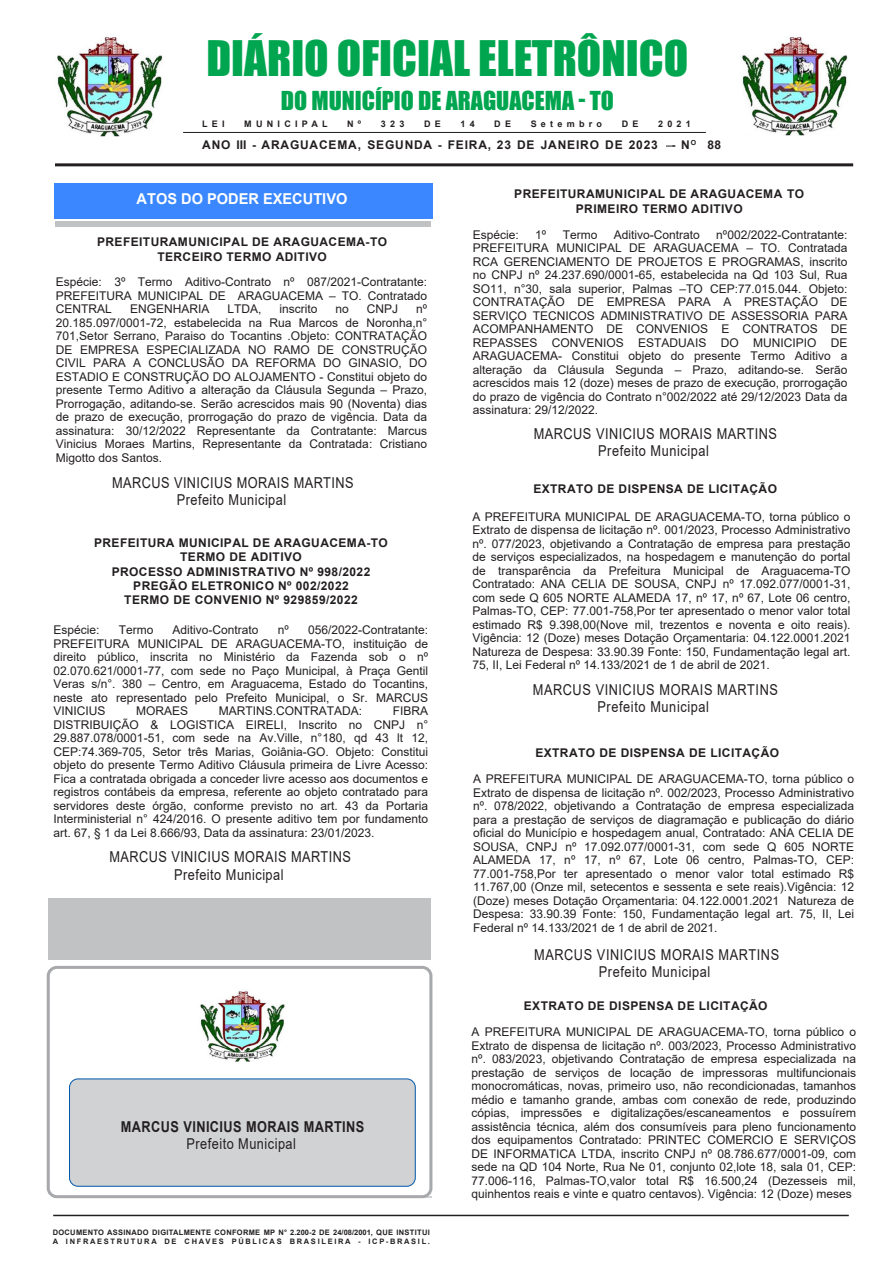
<style>
.page{position:relative;width:893px;height:1263px;background:#fff}
.page>*{position:absolute;margin:0;border:0;box-sizing:border-box;transform-origin:0 0}
.t1{font:45px "Impact";color:#00a54f}
.t2{font:24px "Impact";color:#00a54f}
.t3{font:15px "Arial";letter-spacing:.04em;color:#231f20;scale:.85 1}
.t4{font:15px "Arial";letter-spacing:.04em;color:#231f20;scale:.85 1}
.t5{font:700 15px "Arial";letter-spacing:.035em;color:#231f20;scale:.85 1}
.t6{font:700 15px "Arial";color:#fff}
.CORPO_DE_TEXTO{font:12px/13.5px "Arial";color:#231f20;text-align:justify}
.t7{font:700 12px/14.4px "Arial";letter-spacing:.035em;color:#231f20;text-align:center}
.t8{font:700 12px "Arial";letter-spacing:.07em;color:#231f20}
.NOME{font:700 9px "Arial";letter-spacing:.475em;color:#231f20}
.t9{font:700 7.5px "Arial";letter-spacing:.04em;color:#231f20}
.t10{font:700 7.5px "Arial";letter-spacing:.225em;color:#231f20}
.s1{font-style:inherit}
</style>
<div class="page">
<hr style="left:53px;top:1215px;width:796px;height:1px;background:#231f20">
<hr style="left:55px;top:163px;width:798px;height:3px;background:#231f20">
<hr style="left:183px;top:132px;width:523px;height:1px;background:#231f20">
<div style="left:55px;top:221px;width:376px;height:5px;background:#c1c2c4"></div>
<div style="left:54px;top:184px;width:379px;height:35px;background:#3a87ff"></div>
<hr style="left:53px;top:1197px;width:379px;height:1px;background:#d1d2d4">
<div style="left:47px;top:966px;width:385px;height:232px;border:3px solid #a8a9ad;border-radius:9px"></div>
<div style="left:70px;top:1079px;width:345px;height:107px;background:#d1d2d4;border-radius:9px"></div>
<div style="left:69px;top:1079px;width:346px;height:107px;border:1px solid #0057a8;border-radius:9px"></div>
<img style="left:200px;top:991px;width:85px;height:70px">
<img style="left:742px;top:37px;width:106px;height:99px">
<img style="left:57px;top:37px;width:106px;height:100px">
<div style="left:48px;top:898px;width:383px;height:62px;background:#c1c2c4"></div>
<p class="t1" style="left:206px;top:23px;width:483px">DIÁRIO OFICIAL ELETRÔNICO</p>
<p class="t2" style="left:281px;top:82px;width:335px">DO MUNICÍPIO DE ARAGUACEMA - TO</p>
<p class="NOME" style="left:202px;top:117px;width:24px">LEI</p>
<p class="NOME" style="left:244px;top:117px;width:85px">MUNICIPAL</p>
<p class="NOME" style="left:347px;top:117px;width:16px">N º</p>
<p class="NOME" style="left:381px;top:117px;width:25px">323</p>
<p class="NOME" style="left:424px;top:117px;width:18px">D E</p>
<p class="NOME" style="left:460px;top:117px;width:16px">1 4</p>
<p class="NOME" style="left:494px;top:117px;width:18px">D E</p>
<p class="NOME" style="left:531px;top:117px;width:73px">Setembro</p>
<p class="NOME" style="left:622px;top:117px;width:18px">D E</p>
<p class="NOME" style="left:658px;top:117px;width:34px">2021</p>
<p class="t8" style="left:202px;top:136px;width:520px">ANO II<span class="s1">I</span> - ARAGUACEMA, <span class="s1">SEGUNDA</span> - FEIRA, <span class="s1">23</span> DE <span class="s1">JANEIRO</span> DE 202<span class="s1">3</span> - N<sup>O</sup> <span class="s1">88</span></p>
<p class="t6" style="left:137px;top:189px;width:212px"><span class="s1">ATOS</span> DO PODER EXECUTIVO</p>
<p class="t7" style="left:97px;top:235px;width:292px">PREFEITURAMUNICIPAL DE ARAGUACEMA-TO<br>TERCEIRO TERMO ADITIVO</p>
<p class="CORPO_DE_TEXTO" style="left:56px;top:275px;width:373px">Espécie: 3º Termo Aditivo-Contrato nº 087/2021-Contratante:<br>PREFEITURA MUNICIPAL DE ARAGUACEMA – TO. Contratado CENTRAL</p>
<p class="CORPO_DE_TEXTO" style="left:56px;top:302px;width:373px;text-indent:360px">nº 20.185.097/0001-72, estabelecida na Rua Marcos de Noronha,n° 701,Setor Serrano, Paraiso do Tocantins .Objeto: CONTRATAÇÃO DE EMPRESA ESPECIALIZADA NO RAMO DE CONSTRUÇÃO CIVIL PARA A CONCLUSÃO DA REFORMA DO GINASIO, DO ESTADIO E CONSTRUÇÃO DO ALOJAMENTO - Constitui objeto do presente Termo Aditivo a alteração da Cláusula Segunda – Prazo, Prorrogação, aditando-se. Serão acrescidos mais 90 (Noventa) dias de prazo de execução, prorrogação do prazo de vigência. Data da assinatura: 30/12/2022 Representante da Contratante: Marcus Vinicius Moraes Martins, Representante da Contratada: Cristiano Migotto dos Santos.</p>
<p class="CORPO_DE_TEXTO" style="left:130px;top:302px;width:81px">ENGENHARIA</p>
<p class="CORPO_DE_TEXTO" style="left:227px;top:302px;width:36px">LTDA,</p>
<p class="CORPO_DE_TEXTO" style="left:279px;top:302px;width:40px">inscrito</p>
<p class="CORPO_DE_TEXTO" style="left:335px;top:302px;width:15px">no</p>
<p class="CORPO_DE_TEXTO" style="left:367px;top:302px;width:33px">CNPJ</p>
<p class="t3" style="left:112px;top:472px;width:285px">MARCUS VINICIUS MORAIS MARTINS</p>
<p class="t4" style="left:177px;top:489px;width:130px">Prefeito Municipal</p>
<p class="t7" style="left:94px;top:536px;width:295px">PREFEITURA MUNICIPAL DE ARAGUACEMA-TO<br>TERMO DE ADITIVO<br>PROCESSO ADMINISTRATIVO Nº 998/2022<br>PREGÃO ELETRONICO Nº 002/2022<br>TERMO DE CONVENIO Nº 929859/2022</p>
<p class="CORPO_DE_TEXTO" style="left:54px;top:623px;width:376px;text-indent:254px">056/2022-Contratante:<br>PREFEITURA MUNICIPAL DE ARAGUACEMA-TO, instituição de direito público, inscrita no Ministério da Fazenda sob o nº 02.070.621/0001-77, com sede no Paço Municipal, à Praça Gentil Veras s/n°. 380 – Centro, em Araguacema, Estado do Tocantins, neste ato representado pelo Prefeito Municipal, o Sr. MARCUS VINICIUS</p>
<p class="CORPO_DE_TEXTO" style="left:54px;top:623px;width:48px">Espécie:</p>
<p class="CORPO_DE_TEXTO" style="left:119px;top:623px;width:36px">Termo</p>
<p class="CORPO_DE_TEXTO" style="left:173px;top:623px;width:88px">Aditivo-Contrato</p>
<p class="CORPO_DE_TEXTO" style="left:278px;top:623px;width:13px">nº</p>
<p class="CORPO_DE_TEXTO" style="left:136px;top:704px;width:54px">MORAES</p>
<p class="CORPO_DE_TEXTO" style="left:219px;top:704px;width:145px">MARTINS.CONTRATADA:</p>
<p class="CORPO_DE_TEXTO" style="left:54px;top:704px;width:376px;text-indent:339px">FIBRA DISTRIBUIÇÃO &amp; LOGISTICA EIRELI, Inscrito no CNPJ n° 29.887.078/0001-51, com sede na Av.Ville, n°180, qd 43 lt 12, CEP:74.369-705, Setor três Marias, Goiânia-GO. Objeto: Constitui objeto do presente Termo Aditivo Cláusula primeira de Livre Acesso:<br>Fica a contratada obrigada a conceder livre acesso aos documentos e registros contábeis da empresa, referente ao objeto contratado para servidores deste órgão, conforme previsto no art. 43 da Portaria Interministerial n° 424/2016. O presente aditivo tem por fundamento art. 67, § 1 da Lei 8.666/93, Data da assinatura: 23/01/2023.</p>
<p class="t3" style="left:110px;top:847px;width:285px">MARCUS VINICIUS MORAIS MARTINS</p>
<p class="t4" style="left:174px;top:864px;width:130px">Prefeito Municipal</p>
<p class="t5" style="left:121px;top:1116px;width:288px">MARCUS VINICIUS MORAIS MARTINS</p>
<p class="t4" style="left:186px;top:1133px;width:130px">Prefeito Municipal</p>
<p class="t9" style="left:53px;top:1227px;width:379px">DOCUMENTO ASSINADO DIGITALMENTE CONFORME MP N° 2.200-2 DE 24/08/2001, QUE INSTITUI</p>
<p class="t10" style="left:53px;top:1236px;width:379px">A INFRAESTRUTURA DE CHAVES PÚBLICAS BRASILEIRA - ICP-BRASIL.</p>
<p class="t7" style="left:514px;top:187px;width:292px">PREFEITURAMUNICIPAL DE ARAGUACEMA-TO<br>PRIMEIRO TERMO ADITIVO</p>
<p class="CORPO_DE_TEXTO" style="left:473px;top:228px;width:48px">Espécie:</p>
<p class="CORPO_DE_TEXTO" style="left:535px;top:228px;width:13px">1º</p>
<p class="CORPO_DE_TEXTO" style="left:563px;top:228px;width:36px">Termo</p>
<p class="CORPO_DE_TEXTO" style="left:614px;top:228px;width:88px">Aditivo-Contrato</p>
<p class="CORPO_DE_TEXTO" style="left:473px;top:228px;width:376px;text-indent:243px">nº002/2022-Contratante:<br>PREFEITURA MUNICIPAL DE ARAGUACEMA – TO. Contratada RCA GERENCIAMENTO DE PROJETOS E PROGRAMAS, inscrito no CNPJ nº 24.237.690/0001-65, estabelecida na Qd 103 Sul, Rua SO11, n°30, sala superior, Palmas –TO CEP:77.015.044. Objeto:<br>CONTRATAÇÃO DE EMPRESA PARA A PRESTAÇÃO DE SERVIÇO TECNICOS ADMINISTRATIVO DE ASSESSORIA PARA ACOMPANHAMENTO DE CONVENIOS E CONTRATOS DE REPASSES CONVENIOS ESTADUAIS DO MUNICIPIO DE ARAGUACEMA- Constitui objeto do presente Termo Aditivo a alteração da Cláusula Segunda – Prazo, aditando-se. Serão acrescidos mais 12 (doze) meses de prazo de execução, prorrogação do prazo de vigência do Contrato n°002/2022 até 29/12/2023 Data da assinatura: 29/12/2022.</p>
<p class="t3" style="left:534px;top:423px;width:288px">MARCUS VINICIUS MORAIS MARTINS</p>
<p class="t4" style="left:598px;top:441px;width:132px">Prefeito Municipal</p>
<p class="t7" style="left:533px;top:482px;width:245px">EXTRATO DE DISPENSA DE LICITAÇÃO</p>
<p class="CORPO_DE_TEXTO" style="left:472px;top:510px;width:379px">A PREFEITURA MUNICIPAL DE ARAGUACEMA-TO, torna público o Extrato de dispensa de licitação nº. 001/2023, Processo Administrativo nº. 077/2023, objetivando a Contratação de empresa para prestação de serviços especializados, na hospedagem e manutenção do portal de transparência da Prefeitura Municipal de Araguacema-TO Contratado: ANA CELIA DE SOUSA, CNPJ nº 17.092.077/0001-31, com sede Q 605 NORTE ALAMEDA 17, nº 17, nº 67, Lote 06 centro, Palmas-TO, CEP: 77.001-758,Por ter apresentado o menor valor total estimado R$ 9.398,00(Nove mil, trezentos e noventa e oito reais).<br>Vigência: 12 (Doze) meses Dotação Orçamentaria: 04.122.0001.2021<br>Natureza de Despesa: 33.90.39 Fonte: 150, Fundamentação legal art.<br>75, II, Lei Federal nº 14.133/2021 de 1 de abril de 2021.</p>
<p class="t3" style="left:533px;top:679px;width:290px">MARCUS VINICIUS MORAIS MARTINS</p>
<p class="t4" style="left:597px;top:696px;width:133px">Prefeito Municipal</p>
<p class="t7" style="left:535px;top:746px;width:245px">EXTRATO DE DISPENSA DE LICITAÇÃO</p>
<p class="CORPO_DE_TEXTO" style="left:473px;top:772px;width:383px">A PREFEITURA MUNICIPAL DE ARAGUACEMA-TO, torna público o Extrato de dispensa de licitação nº. 002/2023, Processo Administrativo nº. 078/2022, objetivando a Contratação de empresa especializada para a prestação de serviços de diagramação e publicação do diário oficial do Município e hospedagem anual, Contratado: ANA CELIA DE SOUSA, CNPJ nº 17.092.077/0001-31, com sede Q 605 NORTE ALAMEDA 17, nº 17, nº 67, Lote 06 centro, Palmas-TO, CEP:<br>77.001-758,Por ter apresentado o menor valor total estimado R$ 11.767,00 (Onze mil, setecentos e sessenta e sete reais).Vigência: 12 (Doze) meses Dotação Orçamentaria: 04.122.0001.2021 Natureza de Despesa: 33.90.39 Fonte: 150, Fundamentação legal art. 75, II, Lei Federal nº 14.133/2021 de 1 de abril de 2021.</p>
<p class="t3" style="left:534px;top:944px;width:290px">MARCUS VINICIUS MORAIS MARTINS</p>
<p class="t4" style="left:599px;top:961px;width:133px">Prefeito Municipal</p>
<p class="t7" style="left:524px;top:998px;width:245px">EXTRATO DE DISPENSA DE LICITAÇÃO</p>
<p class="CORPO_DE_TEXTO" style="left:472px;top:1025px;width:386px">A PREFEITURA MUNICIPAL DE ARAGUACEMA-TO, torna público o Extrato de dispensa de licitação nº. 003/2023, Processo Administrativo nº. 083/2023, objetivando Contratação de empresa especializada na prestação de serviços de locação de impressoras multifuncionais monocromáticas, novas, primeiro uso, não recondicionadas, tamanhos médio e tamanho grande, ambas com conexão de rede, produzindo cópias, impressões e digitalizações/escaneamentos e possuírem assistência técnica, além dos consumíveis para pleno funcionamento dos equipamentos Contratado: PRINTEC COMERCIO E SERVIÇOS DE INFORMATICA LTDA, inscrito CNPJ nº 08.786.677/0001-09, com sede na QD 104 Norte, Rua Ne 01, conjunto 02,lote 18, sala 01, CEP:<br>77.006-116, Palmas-TO,valor total R$ 16.500,24 (Dezesseis mil, quinhentos reais e vinte e quatro centavos). Vigência: 12 (Doze) meses</p>
</div>
